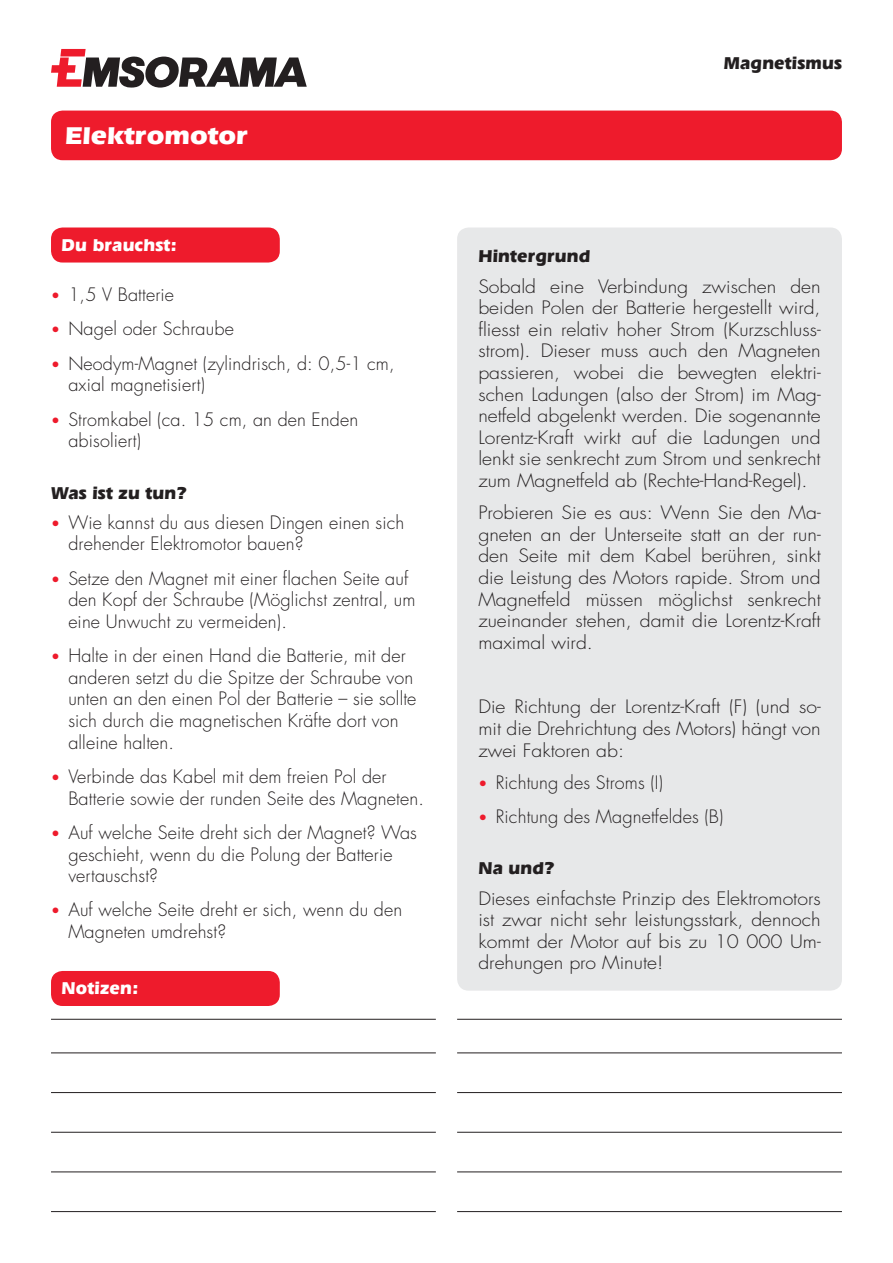
<style>
.page{position:relative;width:893px;height:1263px;background:#fff}
.page>*{position:absolute;margin:0;border:0;box-sizing:border-box;transform-origin:0 0}
.t1{font:700 25.5px "Eras IT Cby BT";color:#fff;scale:1.1 1}
.t2{font:300 18px/21.6px "Futura";letter-spacing:.01em;color:#231f20;text-align:justify;scale:1.08 1}
.t3{font:300 18px/21.6px "Futura";letter-spacing:.01em;color:#231f20}
.t4{font:700 18px "Eras IT Cby BT";letter-spacing:.01em;color:#231f20}
.t5{font:700 18px "Eras IT Cby BT";letter-spacing:.01em;color:#fff}
.s1{font-weight:400;font-size:15px;color:#ee1b2c}
</style>
<div class="page">
<div style="left:51px;top:111px;width:791px;height:49px;background:#ee1b2c;border-radius:12px"></div>
<svg style="left:51px;top:49px;width:256px;height:39px"></svg>
<div style="left:51px;top:227px;width:229px;height:36px;background:#ee1b2c;border-radius:12px"></div>
<div style="left:51px;top:971px;width:229px;height:35px;background:#ee1b2c;border-radius:12px"></div>
<hr style="left:51px;top:1019px;width:385px;height:1px;background:#231f20">
<hr style="left:457px;top:1019px;width:385px;height:1px;background:#231f20">
<hr style="left:51px;top:1053px;width:385px;height:1px;background:#231f20">
<hr style="left:457px;top:1053px;width:385px;height:1px;background:#231f20">
<hr style="left:51px;top:1092px;width:385px;height:1px;background:#231f20">
<hr style="left:457px;top:1092px;width:385px;height:1px;background:#231f20">
<hr style="left:51px;top:1132px;width:385px;height:1px;background:#231f20">
<hr style="left:457px;top:1132px;width:385px;height:1px;background:#231f20">
<hr style="left:51px;top:1172px;width:385px;height:1px;background:#231f20">
<hr style="left:457px;top:1172px;width:385px;height:1px;background:#231f20">
<hr style="left:51px;top:1211px;width:385px;height:1px;background:#231f20">
<hr style="left:457px;top:1211px;width:385px;height:1px;background:#231f20">
<div style="left:457px;top:227px;width:385px;height:764px;background:#e7e8e9;border-radius:12px"></div>
<h1 class="t1" style="left:65px;top:120px;width:168px">Elektromotor</h1>
<p class="t5" style="left:62px;top:234px;width:117px">Du brauchst:</p>
<p class="t3" style="left:51px;top:284px;width:125px"><span class="s1">•</span> 1,5 V Batterie</p>
<p class="t3" style="left:51px;top:318px;width:184px"><span class="s1">•</span> Nagel oder Schraube</p>
<p class="t3" style="left:68px;top:352px;width:328px;text-indent:-17px"><span class="s1">•</span> Neodym-Magnet (zylindrisch, d: 0,5-1 cm, axial magnetisiert)</p>
<p class="t3" style="left:68px;top:408px;width:291px;text-indent:-17px"><span class="s1">•</span> Stromkabel (ca. 15 cm, an den Enden abisoliert)</p>
<p class="t4" style="left:51px;top:481px;width:137px">Was ist zu tun?</p>
<p class="t3" style="left:68px;top:511px;width:337px;text-indent:-17px"><span class="s1">•</span> Wie kannst du aus diesen Dingen einen sich drehender Elektromotor bauen?</p>
<p class="t3" style="left:68px;top:567px;width:349px;text-indent:-17px"><span class="s1">•</span> Setze den Magnet mit einer flachen Seite auf den Kopf der Schraube (Möglichst zentral, um eine Unwucht zu vermeiden).</p>
<p class="t3" style="left:68px;top:645px;width:350px;text-indent:-17px"><span class="s1">•</span> Halte in der einen Hand die Batterie, mit der anderen setzt du die Spitze der Schraube von unten an den einen Pol der Batterie – sie sollte sich durch die magnetischen Kräfte dort von alleine halten.</p>
<p class="t3" style="left:68px;top:766px;width:357px;text-indent:-17px"><span class="s1">•</span> Verbinde das Kabel mit dem freien Pol der<br>Batterie sowie der runden Seite des Magneten.</p>
<p class="t3" style="left:68px;top:822px;width:350px;text-indent:-17px"><span class="s1">•</span> Auf welche Seite dreht sich der Magnet? Was geschieht, wenn du die Polung der Batterie vertauschst?</p>
<p class="t3" style="left:68px;top:899px;width:335px;text-indent:-17px"><span class="s1">•</span> Auf welche Seite dreht er sich, wenn du den<br>Magneten umdrehst?</p>
<p class="t5" style="left:62px;top:977px;width:78px">Notizen:</p>
<p class="t4" style="left:724px;top:52px;width:120px">Magnetismus</p>
<p class="t4" style="left:478px;top:245px;width:114px">Hintergrund</p>
<p class="t2" style="left:478px;top:275px;width:318px">Sobald eine Verbindung zwischen den beiden Polen der Batterie hergestellt wird, fliesst ein relativ hoher Strom (Kurzschluss&shy;strom). Dieser muss auch den Magneten passieren, wobei die bewegten elektri&shy;schen Ladungen (also der Strom) im Mag&shy;netfeld abgelenkt werden. Die sogenannte Lorentz-Kraft wirkt auf die Ladungen und lenkt sie senkrecht zum Strom und senkrecht zum Magnetfeld ab (Rechte-Hand-Regel).</p>
<p class="t2" style="left:478px;top:502px;width:318px">Probieren Sie es aus: Wenn Sie den Ma&shy;gneten an der Unterseite statt an der run&shy;den Seite mit dem Kabel berühren, sinkt die Leistung des Motors rapide. Strom und Magnetfeld müssen möglichst senkrecht zueinander stehen, damit die Lorentz-Kraft maximal wird.</p>
<p class="t2" style="left:478px;top:696px;width:318px">Die Richtung der Lorentz-Kraft (F) (und so&shy;mit die Drehrichtung des Motors) hängt von zwei Faktoren ab:</p>
<p class="t3" style="left:478px;top:772px;width:186px"><span class="s1">•</span> Richtung des Stroms (I)</p>
<p class="t3" style="left:478px;top:806px;width:247px"><span class="s1">•</span> Richtung des Magnetfeldes (B)</p>
<p class="t4" style="left:478px;top:857px;width:77px">Na und?</p>
<p class="t2" style="left:478px;top:887px;width:318px">Dieses einfachste Prinzip des Elektromotors ist zwar nicht sehr leistungsstark, dennoch kommt der Motor auf bis zu 10 000 Um&shy;drehungen pro Minute!</p>
</div>
